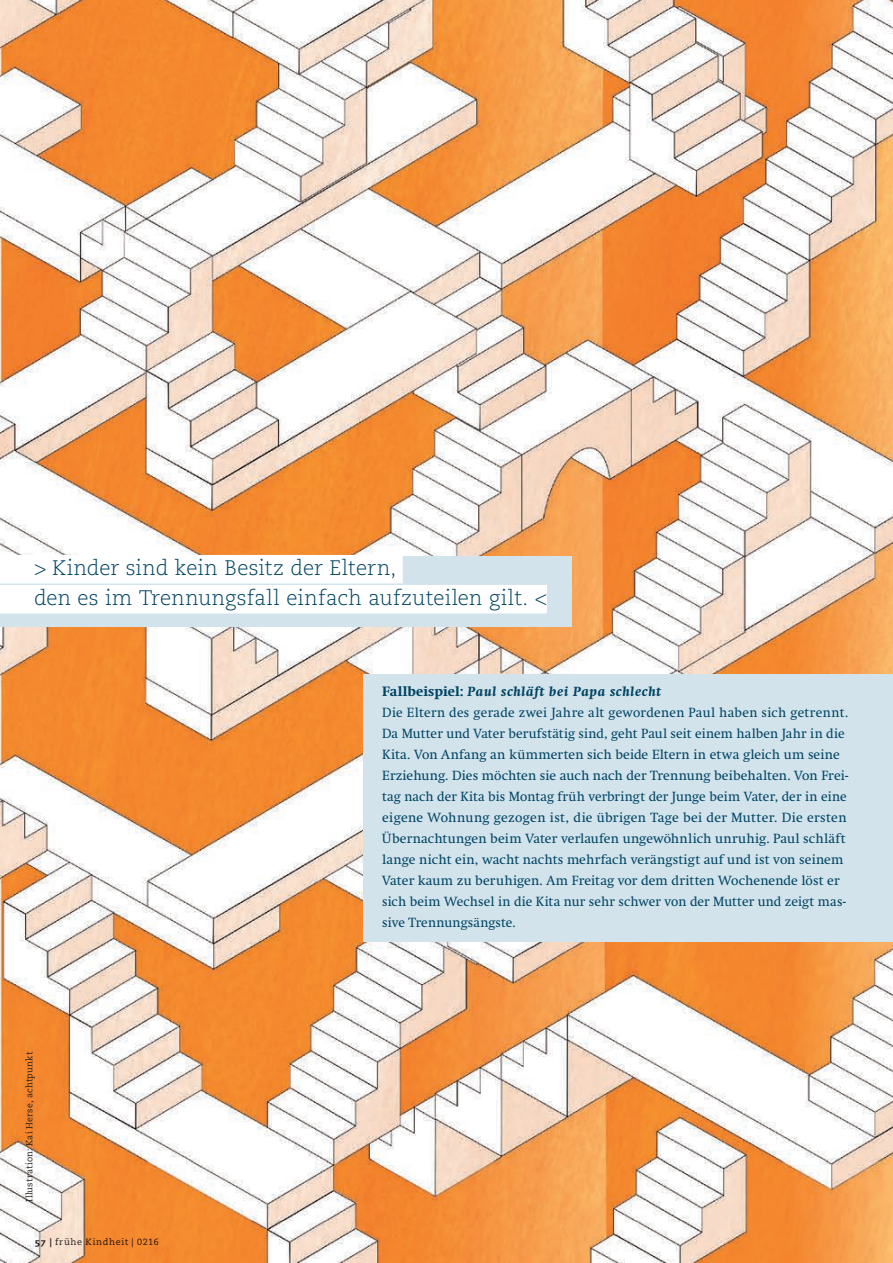
<style>
.page{position:relative;width:893px;height:1263px;background:#fff}
.page>*{position:absolute;margin:0;border:0;box-sizing:border-box;transform-origin:0 0}
.t1{font:300 21px/30px "Caecilia";letter-spacing:.015em;color:#004462}
.t2{font:13.2px/21px "Nu Swift";letter-spacing:.01em;color:#004462}
.t3{font:9px "Caecilia";letter-spacing:.035em;color:#231f20}
.t4{font:9px "Caecilia";letter-spacing:.075em;color:#231f20}
.s1{font-family:"Caecilia Heavy Os F"}
.s2{font-weight:800}
.s3{font-weight:800;font-style:italic}
</style>
<div class="page">
<img style="left:0;top:0;width:893px;height:1263px">
<div style="left:364px;top:675px;width:529px;height:267px;background:#d2e3ec"></div>
<div style="left:0;top:557px;width:572px;height:70px;background:#d2e3ec"></div>
<div style="left:0;top:555px;width:403px;height:28px;background:#fff"></div>
<div style="left:0;top:585px;width:547px;height:28px;background:#fff"></div>
<h1 class="t1" style="left:34px;top:553px;width:514px">&gt; Kinder sind kein Besitz der Eltern,<br>den es im Trennungsfall einfach aufzuteilen gilt. &lt;</h1>
<p class="t3" style="left:24px;top:1202px;width:151px;rotate:-90deg">Illustration: Kai Herse, achtpunkt</p>
<p class="t4" style="left:35px;top:1236px;width:125px"><span class="s1">57 |</span> frühe Kindheit | 0216</p>
<p class="t2" style="left:382px;top:681px;width:468px"><span class="s2">Fallbeispiel:</span> <span class="s3">Paul schläft bei Papa schlecht<br></span>Die Eltern des gerade zwei Jahre alt gewordenen Paul haben sich getrennt.<br>Da Mutter und Vater berufstätig sind, geht Paul seit einem halben Jahr in die Kita. Von Anfang an kümmerten sich beide Eltern in etwa gleich um seine Erziehung. Dies möchten sie auch nach der Trennung beibehalten. Von Frei&shy;tag nach der Kita bis Montag früh verbringt der Junge beim Vater, der in eine eigene Wohnung gezogen ist, die übrigen Tage bei der Mutter. Die ersten Übernachtungen beim Vater verlaufen ungewöhnlich unruhig. Paul schläft lange nicht ein, wacht nachts mehrfach verängstigt auf und ist von seinem Vater kaum zu beruhigen. Am Freitag vor dem dritten Wochenende löst er sich beim Wechsel in die Kita nur sehr schwer von der Mutter und zeigt mas&shy;sive Trennungsängste.</p>
</div>
